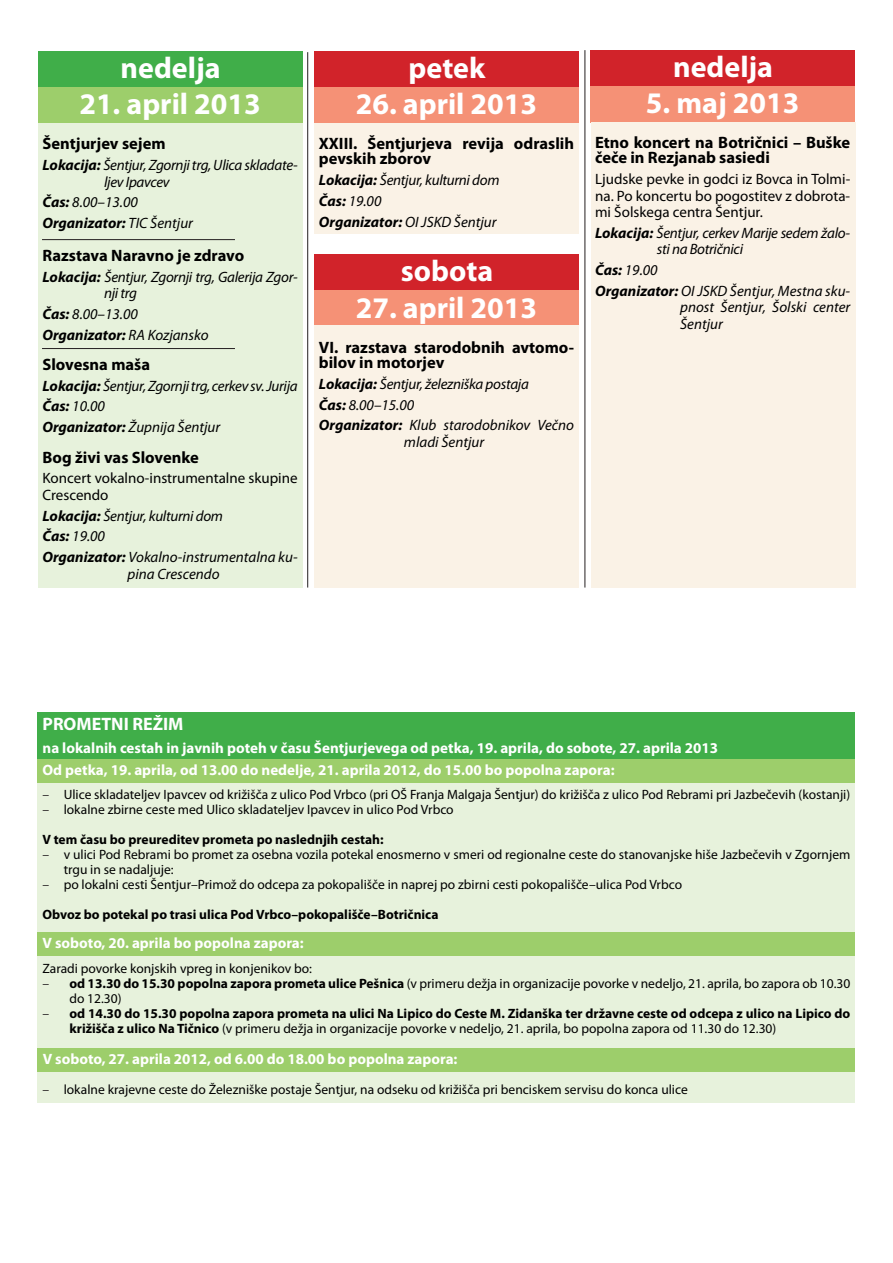
<style>
.page{position:relative;width:893px;height:1263px;background:#fff}
.page>*{position:absolute;margin:0;border:0;box-sizing:border-box;transform-origin:0 0}
.t1{font:700 30px "Myriad Pro";color:#fff}
.t2{font:700 18px "Myriad Pro";color:#fff}
.t3{font:700 16.5px/15px "Myriad Pro";color:#000}
.t4{font:italic 15px/20.7px "Myriad Pro";letter-spacing:-.02em;color:#000}
.t5{font:700 15px/21.9px "Myriad Pro";color:#fff}
.t6{font:italic 15px/20.7px "Myriad Pro";color:#000}
.t7{font:15px/16.5px "Myriad Pro";color:#000;text-align:justify}
.t8{font:13.5px/15px "Myriad Pro";color:#000}
.t9{font:700 13.5px/15px "Myriad Pro";color:#000}
.s1{font-weight:700}
.s2{color:#231f20}
.s3{font-weight:400;color:#231f20}
.s4{font-weight:400}
</style>
<div class="page">
<div style="left:38px;top:51px;width:264px;height:36px;background:#40ae49"></div>
<div style="left:38px;top:87px;width:264px;height:36px;background:#9dce6b"></div>
<div style="left:38px;top:123px;width:264px;height:464px;background:#e7f2dc"></div>
<hr style="left:42px;top:239px;width:193px;height:1px;background:#231f20">
<hr style="left:42px;top:348px;width:193px;height:1px;background:#231f20">
<div style="left:314px;top:51px;width:265px;height:36px;background:#d1232a"></div>
<div style="left:314px;top:87px;width:265px;height:36px;background:#f59176"></div>
<div style="left:314px;top:123px;width:265px;height:111px;background:#faf2e6"></div>
<div style="left:314px;top:255px;width:265px;height:36px;background:#d1232a"></div>
<div style="left:314px;top:291px;width:265px;height:36px;background:#f59176"></div>
<div style="left:314px;top:325px;width:265px;height:262px;background:#faf2e6"></div>
<div style="left:590px;top:50px;width:265px;height:36px;background:#d1232a"></div>
<div style="left:590px;top:86px;width:265px;height:36px;background:#f59176"></div>
<div style="left:591px;top:122px;width:264px;height:465px;background:#faf2e6"></div>
<hr style="left:307px;top:52px;width:1px;height:535px;background:#231f20">
<hr style="left:584px;top:50px;width:1px;height:537px;background:#231f20">
<div style="left:38px;top:712px;width:817px;height:47px;background:#40ae49"></div>
<div style="left:38px;top:759px;width:817px;height:24px;background:#9dce6b"></div>
<div style="left:38px;top:783px;width:817px;height:149px;background:#e7f2dc"></div>
<div style="left:38px;top:1047px;width:817px;height:25px;background:#9dce6b"></div>
<div style="left:38px;top:1072px;width:817px;height:30px;background:#e7f2dc"></div>
<div style="left:38px;top:932px;width:817px;height:24px;background:#9dce6b"></div>
<div style="left:38px;top:956px;width:817px;height:91px;background:#e7f2dc"></div>
<h1 class="t1" style="left:121px;top:48px;width:101px">nedelja</h1>
<h1 class="t1" style="left:79px;top:85px;width:183px">21. april 2013</h1>
<p class="t3" style="left:43px;top:136px;width:125px">Šentjurjev sejem</p>
<p class="t4" style="left:104px;top:157px;width:195px;line-height:16.5px;text-indent:-62px"><span class="s1">Lokacija:</span> Šentjur, Zgornji trg, Ulica skladate&shy;ljev Ipavcev</p>
<p class="t4" style="left:43px;top:192px;width:152px"><span class="s1">Čas:</span> 8.00–13.00<br><span class="s1">Organizator:</span> TIC Šentjur</p>
<p class="t3" style="left:43px;top:247px;width:203px">Razstava Naravno je zdravo</p>
<p class="t4" style="left:104px;top:268px;width:195px;line-height:16.5px;text-indent:-62px"><span class="s1">Lokacija:</span> Šentjur, Zgornji trg, Galerija Zgor&shy;nji trg</p>
<p class="t4" style="left:43px;top:303px;width:168px"><span class="s1">Čas:</span> 8.00–13.00<br><span class="s1">Organizator:</span> RA Kozjansko</p>
<p class="t3" style="left:43px;top:356px;width:109px">Slovesna maša</p>
<p class="t4" style="left:43px;top:375px;width:257px"><span class="s1">Lokacija:</span> Šentjur, Zgornji trg, cerkev sv. Jurija<br><span class="s1">Čas:</span> 10.00<br><span class="s1">Organizator:</span> Župnija Šentjur</p>
<p class="t3" style="left:43px;top:449px;width:158px">Bog živi vas Slovenke</p>
<p class="t7" style="left:43px;top:470px;width:257px">Koncert vokalno-instrumentalne skupine<br>Crescendo</p>
<p class="t6" style="left:43px;top:505px;width:257px"><span class="s1">Lokacija:</span> Šentjur, kulturni dom<br><span class="s1">Čas:</span> 19.00<br><span class="s1">Organizator:</span> Vokalno-instrumentalna ku-</p>
<p class="t6" style="left:128px;top:563px;width:93px">pina Crescendo</p>
<h1 class="t1" style="left:409px;top:48px;width:78px">petek</h1>
<h1 class="t1" style="left:356px;top:85px;width:183px">26. april 2013</h1>
<p class="t3" style="left:319px;top:136px;width:257px">XXIII. Šentjurjeva revija odraslih pevskih zborov</p>
<p class="t4" style="left:319px;top:170px;width:182px"><span class="s1">Lokacija:</span> Šentjur, kulturni dom<br><span class="s1">Čas:</span> 19.00<br><span class="s1">Organizator:</span> OI JSKD Šentjur</p>
<h1 class="t1" style="left:401px;top:252px;width:94px">sobota</h1>
<h1 class="t1" style="left:356px;top:288px;width:183px">27. april 2013</h1>
<p class="t3" style="left:319px;top:339px;width:257px">VI. razstava starodobnih avtomo&shy;bilov in motorjev</p>
<p class="t4" style="left:319px;top:373px;width:257px"><span class="s1">Lokacija:</span> Šentjur, železniška postaja<br><span class="s1">Čas:</span> 8.00–15.00<br><span class="s1">Organizator:</span> Klub starodobnikov Večno</p>
<p class="t6" style="left:404px;top:431px;width:82px">mladi Šentjur</p>
<h1 class="t1" style="left:673px;top:47px;width:101px">nedelja</h1>
<h1 class="t1" style="left:646px;top:84px;width:155px">5. maj 2013</h1>
<p class="t3" style="left:595px;top:135px;width:257px">Etno koncert na Botričnici – Buške čeče in Rezjanab sasiedi</p>
<p class="t7" style="left:595px;top:171px;width:257px">Ljudske pevke in godci iz Bovca in Tolmi&shy;na. Po koncertu bo pogostitev z dobrota&shy;mi Šolskega centra Šentjur.</p>
<p class="t4" style="left:657px;top:224px;width:195px;line-height:16.5px;text-indent:-62px"><span class="s1">Lokacija:</span> Šentjur, cerkev Marije sedem žalo&shy;sti na Botričnici</p>
<p class="t6" style="left:595px;top:260px;width:257px"><span class="s1">Čas:</span> 19.00<br><span class="s1">Organizator:</span> OI JSKD Šentjur, Mestna sku-</p>
<p class="t6" style="left:680px;top:299px;width:172px;line-height:16.5px">pnost Šentjur, Šolski center<br>Šentjur</p>
<h2 class="t2" style="left:43px;top:712px;width:142px">PROMETNI REŽIM</h2>
<p class="t5" style="left:43px;top:737px;width:677px">na lokalnih cestah in javnih poteh v času Šentjurjevega od petka, 19. aprila, do sobote, 27. aprila 2013<br>Od petka, 19. aprila, od 13.00 do nedelje, 21. aprila 2012, do 15.00 bo popolna zapora:</p>
<p class="t8" style="left:42px;top:787px;width:809px"><span class="s2">–</span> Ulice skladateljev Ipavcev od križišča z ulico Pod Vrbco (pri OŠ Franja Malgaja Šentjur) do križišča z ulico Pod Rebrami pri Jazbečevih (kostanji)</p>
<p class="t8" style="left:42px;top:802px;width:413px"><span class="s2">–</span> lokalne zbirne ceste med Ulico skladateljev Ipavcev in ulico Pod Vrbco</p>
<p class="t9" style="left:42px;top:831px;width:343px">V tem času bo preureditev prometa po naslednjih cestah:</p>
<p class="t8" style="left:64px;top:847px;width:788px;text-indent:-21px"><span class="s2">–</span> v ulici Pod Rebrami bo promet za osebna vozila potekal enosmerno v smeri od regionalne ceste do stanovanjske hiše Jazbečevih v Zgornjem trgu in se nadaljuje:</p>
<p class="t8" style="left:42px;top:877px;width:641px"><span class="s2">–</span> po lokalni cesti Šentjur–Primož do odcepa za pokopališče in naprej po zbirni cesti pokopališče–ulica Pod Vrbco</p>
<p class="t9" style="left:42px;top:906px;width:398px">Obvoz bo potekal po trasi ulica Pod Vrbco–pokopališče–Botričnica</p>
<p class="t5" style="left:43px;top:931px;width:263px">V soboto, 20. aprila bo popolna zapora:</p>
<p class="t8" style="left:42px;top:961px;width:271px">Zaradi povorke konjskih vpreg in konjenikov bo:</p>
<p class="t8" style="left:69px;top:976px;width:782px;text-indent:-27px"><span class="s2">–</span> <span class="s1">od 13.30 do 15.30 popolna zapora prometa ulice Pešnica</span> (v primeru dežja in organizacije povorke v nedeljo, 21. aprila, bo zapora ob 10.30 do 12.30)</p>
<p class="t9" style="left:69px;top:1006px;width:782px;text-indent:-27px"><span class="s3">–</span> od 14.30 do 15.30 popolna zapora prometa na ulici Na Lipico do Ceste M. Zidanška ter državne ceste od odcepa z ulico na Lipico do križišča z ulico Na Tičnico <span class="s4">(v primeru dežja in organizacije povorke v nedeljo, 21. aprila, bo popolna zapora od 11.30 do 12.30)</span></p>
<p class="t5" style="left:43px;top:1047px;width:416px">V soboto, 27. aprila 2012, od 6.00 do 18.00 bo popolna zapora:</p>
<p class="t8" style="left:42px;top:1081px;width:647px"><span class="s2">–</span> lokalne krajevne ceste do Železniške postaje Šentjur, na odseku od križišča pri benciskem servisu do konca ulice</p>
</div>
